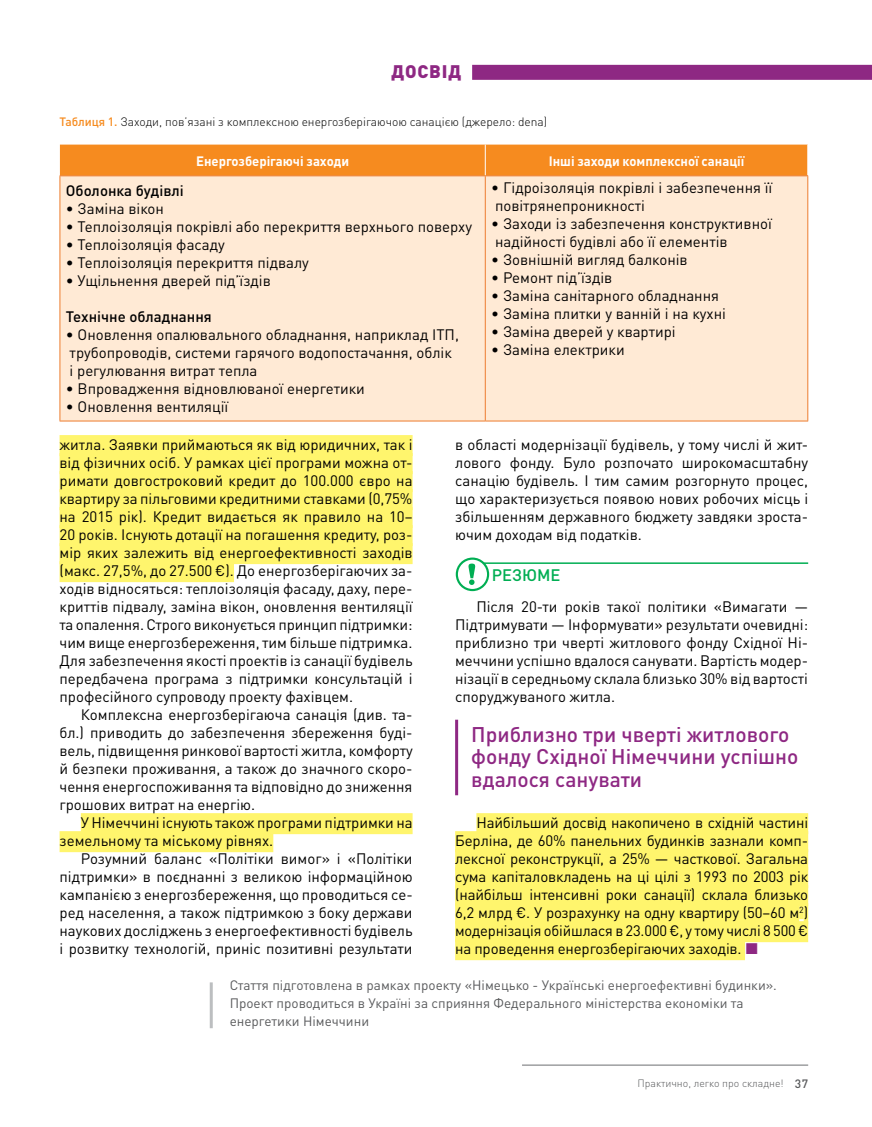
<style>
.page{position:relative;width:872px;height:1127px;background:#fff}
.page>*{position:absolute;margin:0;border:0;box-sizing:border-box;transform-origin:0 0}
.t1{font:500 21px/22.5px "DIN Pro";color:#8e2883}
.t2{font:900 18px "DIN Pro";letter-spacing:.05em;color:#8e2883}
.t3{font:500 16.5px "DIN Pro";color:#00ae53}
.t4{font:15px/18px "DIN Pro";color:#000;text-align:justify}
.t5{font:500 15px "DIN Pro";color:#000}
.t6{font:13.5px/18px "DIN Pro";color:#58595b}
.t7{font:700 13.5px "DIN Pro";color:#fff}
.t8{font:300 12px "DIN Pro";color:#000}
.t9{font:300 10.5px "DIN Pro";color:#58595b}
.s1{font-weight:500;color:#f68b1f}
.s2{font-weight:500;font-size:12px}
</style>
<div class="page">
<div style="left:472px;top:65px;width:400px;height:15px;background:#8e2883"></div>
<hr style="left:522px;top:1065px;width:286px;height:1px;background:#6d6e71">
<div style="left:60px;top:435px;width:352px;height:21px;background:#fff56d"></div>
<div style="left:60px;top:453px;width:352px;height:21px;background:#fff56d"></div>
<div style="left:60px;top:471px;width:352px;height:21px;background:#fff56d"></div>
<div style="left:60px;top:489px;width:352px;height:21px;background:#fff56d"></div>
<div style="left:60px;top:507px;width:352px;height:21px;background:#fff56d"></div>
<div style="left:60px;top:525px;width:352px;height:21px;background:#fff56d"></div>
<div style="left:60px;top:543px;width:352px;height:21px;background:#fff56d"></div>
<div style="left:60px;top:561px;width:174px;height:21px;background:#fff56d"></div>
<div style="left:81px;top:813px;width:331px;height:21px;background:#fff56d"></div>
<div style="left:60px;top:831px;width:213px;height:21px;background:#fff56d"></div>
<div style="left:476px;top:813px;width:332px;height:21px;background:#fff56d"></div>
<div style="left:455px;top:831px;width:353px;height:21px;background:#fff56d"></div>
<div style="left:455px;top:849px;width:353px;height:21px;background:#fff56d"></div>
<div style="left:455px;top:867px;width:353px;height:21px;background:#fff56d"></div>
<div style="left:455px;top:885px;width:353px;height:21px;background:#fff56d"></div>
<div style="left:455px;top:903px;width:344px;height:21px;background:#fff56d"></div>
<svg style="left:799px;top:906px;width:4px;height:13px"></svg>
<div style="left:803px;top:903px;width:5px;height:21px;background:#fff56d"></div>
<div style="left:455px;top:921px;width:353px;height:21px;background:#fff56d"></div>
<div style="left:455px;top:939px;width:290px;height:21px;background:#fff56d"></div>
<hr style="left:455px;top:720px;width:3px;height:75px;background:#8e2883">
<hr style="left:483px;top:562px;width:325px;height:2px;background:#00ae53">
<svg style="left:456px;top:557px;width:33px;height:34px"></svg>
<div style="left:60px;top:145px;width:747px;height:30px;background:#f68b1f"></div>
<div style="left:61px;top:176px;width:746px;height:245px;background:#ffead5"></div>
<hr style="left:485px;top:145px;width:1px;height:30px;background:#fff">
<hr style="left:60px;top:175px;width:425px;height:1px;background:#ed7d30">
<hr style="left:60px;top:176px;width:1px;height:245px;background:#ed7d30">
<hr style="left:485px;top:175px;width:323px;height:1px;background:#ed7d30">
<hr style="left:485px;top:176px;width:1px;height:245px;background:#ed7d30">
<hr style="left:807px;top:176px;width:1px;height:245px;background:#ed7d30">
<hr style="left:60px;top:421px;width:425px;height:1px;background:#ed7d30">
<hr style="left:485px;top:421px;width:323px;height:1px;background:#ed7d30">
<hr style="left:210px;top:982px;width:3px;height:46px;background:#bcbec0">
<p class="t2" style="left:391px;top:60px;width:72px">ДОСВІД</p>
<p class="t8" style="left:60px;top:114px;width:489px"><span class="s1">Таблиця 1.</span> Заходи, пов’язані з комплексною енергозберігаючою санацією (джерело: dena)</p>
<p class="t7" style="left:196px;top:152px;width:154px">Енергозберігаючі заходи</p>
<p class="t7" style="left:549px;top:152px;width:197px">Інші заходи комплексної санації</p>
<p class="t5" style="left:66px;top:181px;width:119px">Оболонка будівлі</p>
<p class="t4" style="left:66px;top:199px;width:99px">• Заміна вікон</p>
<p class="t4" style="left:66px;top:217px;width:407px">• Теплоізоляція покрівлі або перекриття верхнього поверху</p>
<p class="t4" style="left:66px;top:235px;width:160px">• Теплоізоляція фасаду</p>
<p class="t4" style="left:66px;top:253px;width:244px">• Теплоізоляція перекриття підвалу</p>
<p class="t4" style="left:66px;top:271px;width:206px">• Ущільнення дверей під’їздів</p>
<p class="t5" style="left:66px;top:307px;width:147px">Технічне обладнання</p>
<p class="t4" style="left:66px;top:325px;width:394px;text-align:left">• Оновлення опалювального обладнання, наприклад ІТП, трубопроводів, системи гарячого водопостачання, облік<br>і регулювання витрат тепла</p>
<p class="t4" style="left:66px;top:379px;width:300px">• Впровадження відновлюваної енергетики</p>
<p class="t4" style="left:66px;top:397px;width:164px">• Оновлення вентиляції</p>
<p class="t4" style="left:491px;top:179px;width:282px">• Гідроізоляція покрівлі і забезпечення її повітрянепроникності</p>
<p class="t4" style="left:491px;top:215px;width:282px">• Заходи із забезпечення конструктивної надійності будівлі або її елементів</p>
<p class="t4" style="left:491px;top:251px;width:198px">• Зовнішній вигляд балконів</p>
<p class="t4" style="left:491px;top:269px;width:123px">• Ремонт під’їздів</p>
<p class="t4" style="left:491px;top:287px;width:229px">• Заміна санітарного обладнання</p>
<p class="t4" style="left:491px;top:305px;width:236px">• Заміна плитки у ванній і на кухні</p>
<p class="t4" style="left:491px;top:323px;width:186px">• Заміна дверей у квартирі</p>
<p class="t4" style="left:491px;top:341px;width:135px">• Заміна електрики</p>
<p class="t4" style="left:60px;top:435px;width:355px">житла. Заявки приймаються як від юридичних, так і від фізичних осіб. У рамках цієї програми можна от&shy;римати довгостроковий кредит до 100.000 євро на квартиру за пільговими кредитними ставками (0,75% на 2015 рік). Кредит видається як правило на 10− 20 років. Існують дотації на погашення кредиту, роз&shy;мір яких залежить від енергоефективності заходів (макс. 27,5%, до 27.500 €). До енергозберігаючих за&shy;ходів відносяться: теплоізоляція фасаду, даху, пере&shy;криттів підвалу, заміна вікон, оновлення вентиляції та опалення. Строго виконується принцип підтримки: чим вище енергозбереження, тим більше підтримка.<br>Для забезпечення якості проектів із санації будівель передбачена програма з підтримки консультацій і професійного супроводу проекту фахівцем.</p>
<p class="t4" style="left:60px;top:705px;width:355px;text-indent:21px">Комплексна енергозберігаюча санація (див. та&shy;бл.) приводить до забезпечення збереження буді&shy;вель, підвищення ринкової вартості житла, комфорту й безпеки проживання, а також до значного скоро&shy;чення енергоспоживання та відповідно до зниження грошових витрат на енергію.</p>
<p class="t4" style="left:60px;top:813px;width:354px;text-indent:21px">У Німеччині існують також програми підтримки на земельному та міському рівнях.</p>
<p class="t4" style="left:60px;top:849px;width:355px;text-indent:21px">Розумний баланс «Політіки вимог» і «Політіки підтримки» в поєднанні з великою інформаційною кампанією з енергозбереження, що проводиться се&shy;ред населення, а також підтримкою з боку держави наукових досліджень з енергоефективності будівель і розвитку технологій, приніс позитивні результати</p>
<p class="t4" style="left:455px;top:435px;width:354px">в області модернізації будівель, у тому числі й жит&shy;лового фонду. Було розпочато широкомасштабну санацію будівель. І тим самим розгорнуто процес, що характеризується появою нових робочих місць і збільшенням державного бюджету завдяки зроста&shy;ючим доходам від податків.</p>
<p class="t3" style="left:492px;top:564px;width:70px">РЕЗЮМЕ</p>
<p class="t4" style="left:455px;top:597px;width:354px;text-indent:21px">Після 20-ти років такої політики «Вимагати — Підтримувати — Інформувати» результати очевидні: приблизно три чверті житлового фонду Східної Ні&shy;меччини успішно вдалося санувати. Вартість модер&shy;нізації в середньому склала близько 30% від вартості споруджуваного житла.</p>
<h1 class="t1" style="left:471px;top:722px;width:329px">Приблизно три чверті житлового фонду Східної Німеччини успішно вдалося санувати</h1>
<p class="t4" style="left:455px;top:813px;width:354px;text-indent:21px">Найбільший досвід накопичено в східній частині Берліна, де 60% панельних будинків зазнали комп&shy;лексної реконструкції, а 25% — часткової. Загальна сума капіталовкладень на ці цілі з 1993 по 2003 рік (найбільш інтенсивні роки санації) склала близько 6,2 млрд €. У розрахунку на одну квартиру (50−60 м<sup>2</sup>) модернізація обійшлася в 23.000 €, у тому числі 8 500 € на проведення енергозберігаючих заходів.</p>
<p class="t6" style="left:230px;top:976px;width:549px">Стаття підготовлена в рамках проекту «Німецько - Українські енергоефективні будинки».<br>Проект проводиться в Україні за сприяння Федерального міністерства економіки та енергетики Німеччини</p>
<p class="t9" style="left:637px;top:1077px;width:172px">Практично, легко про складне! <span class="s2">37</span></p>
</div>
